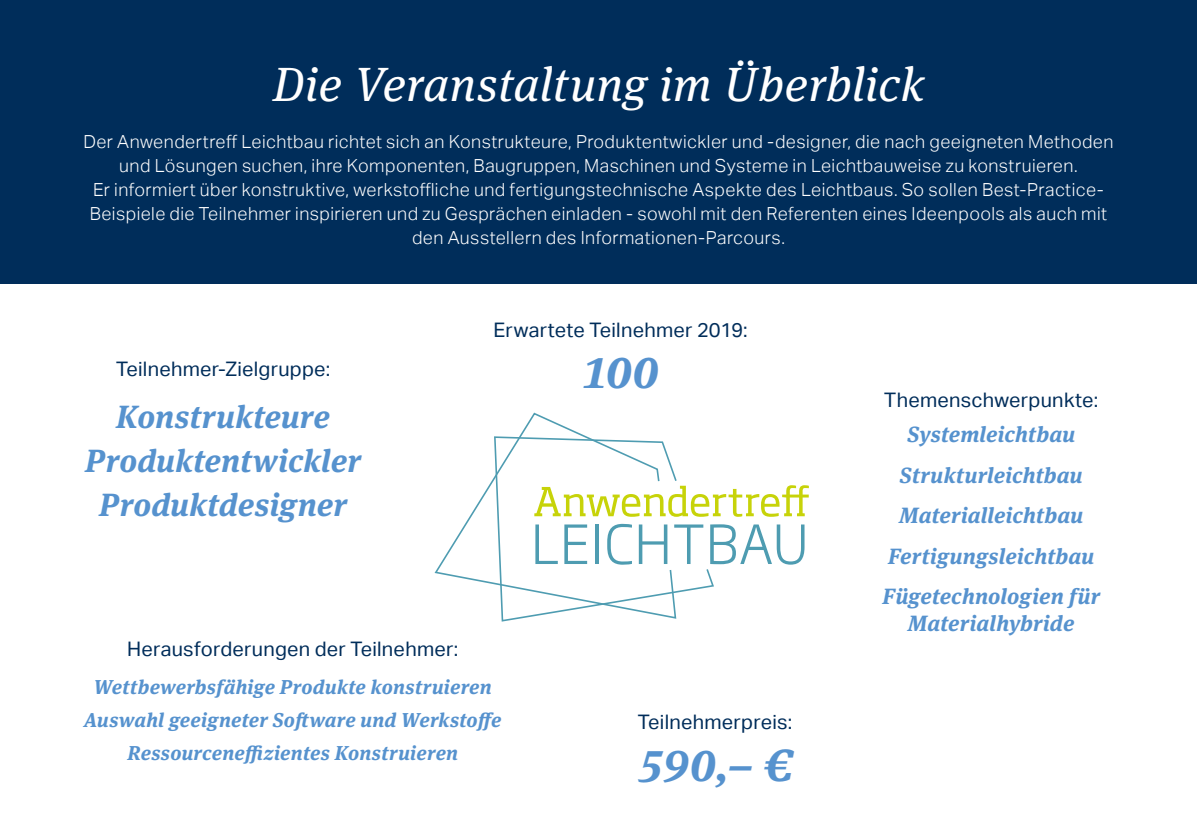
<style>
.page{position:relative;width:1197px;height:840px;background:#fff}
.page>*{position:absolute;margin:0;border:0;box-sizing:border-box;transform-origin:0 0}
.t1{font:italic 48px "Meta Serif OT";letter-spacing:.01em;color:#fff}
.t2{font:italic 700 45px "Meta Serif OT";color:#5692ce}
.t3{font:italic 700 32px/44px "Meta Serif OT";letter-spacing:.005em;color:#5692ce;text-align:center}
.t4{font:italic 700 22px/40.6px "Meta Serif OT";letter-spacing:.01em;color:#5692ce;text-align:center}
.t5{font:20px "Aktiv Grotesk";letter-spacing:.01em;color:#002d5a}
.t6{font:italic 700 20px/32.4px "Meta Serif OT";letter-spacing:.015em;color:#5692ce;text-align:center}
.t7{font:300 18px/24px "Aktiv Grotesk";letter-spacing:.025em;color:#fff;text-align:center}
</style>
<div class="page">
<div style="left:0;top:0;width:1196px;height:283px;background:#002d5a"></div>
<svg style="left:501px;top:516px;width:214px;height:105px"></svg>
<svg style="left:677px;top:485px;width:131px;height:31px"></svg>
<svg style="left:677px;top:524px;width:26px;height:39px"></svg>
<svg style="left:710px;top:524px;width:94px;height:40px"></svg>
<svg style="left:434px;top:412px;width:243px;height:207px"></svg>
<h1 class="t1" style="left:273px;top:54px;width:652px">Die Veranstaltung im Überblick</h1>
<p class="t7" style="left:83px;top:130px;width:1031px">Der Anwendertreff Leichtbau richtet sich an Konstrukteure, Produktentwickler und -designer, die nach geeigneten Methoden und Lösungen suchen, ihre Komponenten, Baugruppen, Maschinen und Systeme in Leichtbauweise zu konstruieren.<br>Er informiert über konstruktive, werkstoffliche und fertigungstechnische Aspekte des Leichtbaus. So sollen Best-Practice-Beispiele die Teilnehmer inspirieren und zu Gesprächen einladen - sowohl mit den Referenten eines Ideenpools als auch mit den Ausstellern des Informationen-Parcours.</p>
<p class="t5" style="left:116px;top:357px;width:215px">Teilnehmer-Zielgruppe:</p>
<h3 class="t3" style="left:85px;top:395px;width:277px">Konstrukteure<br>Produktentwickler<br>Produktdesigner</h3>
<p class="t5" style="left:493px;top:318px;width:256px">Erwartete Teilnehmer 2019:</p>
<h2 class="t2" style="left:582px;top:343px;width:78px">100</h2>
<p class="t5" style="left:127px;top:637px;width:333px">Herausforderungen der Teilnehmer:</p>
<p class="t6" style="left:84px;top:671px;width:419px">Wettbewerbsfähige Produkte konstruieren<br>Auswahl geeigneter Software und Werkstoffe<br>Ressourceneffizientes Konstruieren</p>
<p class="t5" style="left:637px;top:709px;width:156px">Teilnehmerpreis:</p>
<h2 class="t2" style="left:638px;top:736px;width:154px">590,– €</h2>
<p class="t5" style="left:884px;top:388px;width:215px">Themenschwerpunkte:</p>
<p class="t4" style="left:882px;top:414px;width:219px">Systemleichtbau<br>Strukturleichtbau<br>Materialleichtbau<br>Fertigungsleichtbau<br>Fügetechnologien für</p>
<p class="t4" style="left:907px;top:602px;width:168px">Materialhybride</p>
</div>
